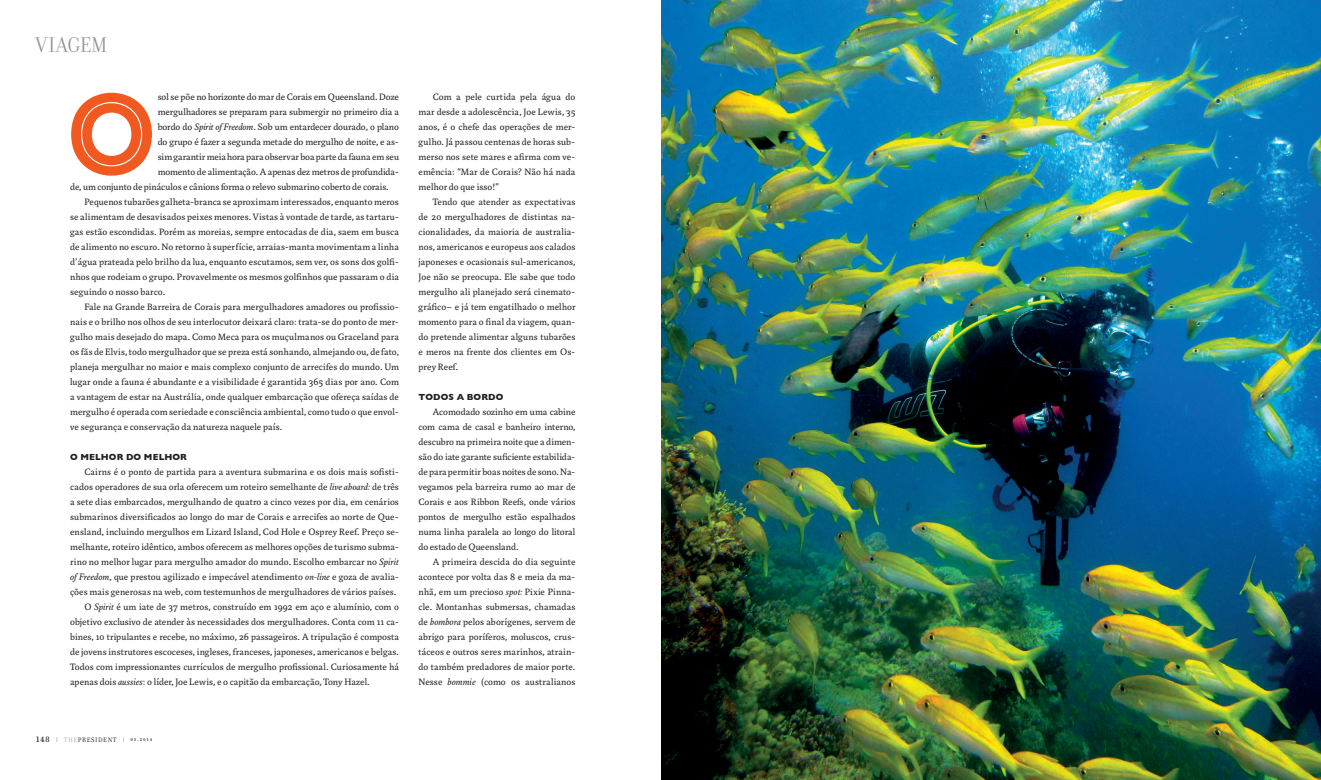
<style>
.page{position:relative;width:1321px;height:780px;background:#fff}
.page>*{position:absolute;margin:0;border:0;box-sizing:border-box;transform-origin:0 0}
.t1{font:23px "Filosofia Grand";letter-spacing:.03em;color:#939598}
.TXT{font:10px/15px "Marat Std";letter-spacing:.005em;color:#231f20;text-align:justify}
.SUB{font:700 9px "Gill Sans";letter-spacing:.01em;color:#231f20}
.t2{font:7px "Filosofia";letter-spacing:.08em;color:#231f20}
.s1{font-style:italic}
.s2{font-family:"Filosofia Small Caps";font-size:13px}
.s3{font-family:"Filosofia Grand Caps"}
.s4{color:#a8a9ad}
.s5{font-family:"Filosofia Small Caps"}
</style>
<div class="page">
<img style="left:661px;top:0;width:660px;height:780px">
<svg style="left:71px;top:92px;width:81px;height:84px"></svg>
<p class="t1" style="left:35px;top:33px;width:73px">VIAGEM</p>
<p class="TXT" style="left:158px;top:89px;width:243px">sol se põe no horizonte do mar de Corais em Queensland. Doze</p>
<p class="TXT" style="left:158px;top:104px;width:243px">mergulhadores se preparam para submergir no primeiro dia a</p>
<p class="TXT" style="left:158px;top:119px;width:243px">bordo do <span class="s1">Spirit of Freedom</span>. Sob um entardecer dourado, o plano</p>
<p class="TXT" style="left:158px;top:134px;width:243px">do grupo é fazer a segunda metade do mergulho de noite, e as-</p>
<p class="TXT" style="left:158px;top:149px;width:243px">sim garantir meia hora para observar boa parte da fauna em seu</p>
<p class="TXT" style="left:158px;top:164px;width:243px">momento de alimentação. A apenas dez metros de profundida-</p>
<p class="TXT" style="left:70px;top:179px;width:320px">de, um conjunto de pináculos e cânions forma o relevo submarino coberto de corais.</p>
<p class="TXT" style="left:70px;top:194px;width:330px;text-indent:14px">Pequenos tubarões galheta-branca se aproximam interessados, enquanto meros se alimentam de desavisados peixes menores. Vistas à vontade de tarde, as tartaru&shy;gas estão escondidas. Porém as moreias, sempre entocadas de dia, saem em busca de alimento no escuro. No retorno à superfície, arraias-manta movimentam a linha d’água prateada pelo brilho da lua, enquanto escutamos, sem ver, os sons dos golfi&shy;nhos que rodeiam o grupo. Provavelmente os mesmos golfinhos que passaram o dia seguindo o nosso barco.</p>
<p class="TXT" style="left:70px;top:299px;width:330px;text-indent:14px">Fale na Grande Barreira de Corais para mergulhadores amadores ou profissio&shy;nais e o brilho nos olhos de seu interlocutor deixará claro: trata-se do ponto de mer&shy;gulho mais desejado do mapa. Como Meca para os muçulmanos ou Graceland para os fãs de Elvis, todo mergulhador que se preza está sonhando, almejando ou, de fato, planeja mergulhar no maior e mais complexo conjunto de arrecifes do mundo. Um lugar onde a fauna é abundante e a visibilidade é garantida 365 dias por ano. Com a vantagem de estar na Austrália, onde qualquer embarcação que ofereça saídas de mergulho é operada com seriedade e consciência ambiental, como tudo o que envol&shy;ve segurança e conservação da natureza naquele país.</p>
<p class="SUB" style="left:70px;top:452px;width:118px">O MELHOR DO MELHOR</p>
<p class="TXT" style="left:70px;top:464px;width:330px;text-indent:14px">Cairns é o ponto de partida para a aventura submarina e os dois mais sofisti&shy;cados operadores de sua orla oferecem um roteiro semelhante de <span class="s1">live aboard:</span> de três a sete dias embarcados, mergulhando de quatro a cinco vezes por dia, em cenários submarinos diversificados ao longo do mar de Corais e arrecifes ao norte de Que&shy;ensland, incluindo mergulhos em Lizard Island, Cod Hole e Osprey Reef. Preço se&shy;melhante, roteiro idêntico, ambos oferecem as melhores opções de turismo subma&shy;rino no melhor lugar para mergulho amador do mundo. Escolho embarcar no <span class="s1">Spirit of Freedom</span>, que prestou agilizado e impecável atendimento <span class="s1">on-line</span> e goza de avalia&shy;ções mais generosas na web, com testemunhos de mergulhadores de vários países.</p>
<p class="TXT" style="left:70px;top:599px;width:330px;text-indent:14px">O <span class="s1">Spirit</span> é um iate de 37 metros, construído em 1992 em aço e alumínio, com o objetivo exclusivo de atender às necessidades dos mergulhadores. Conta com 11 ca&shy;bines, 10 tripulantes e recebe, no máximo, 26 passageiros. A tripulação é composta de jovens instrutores escoceses, ingleses, franceses, japoneses, americanos e belgas.<br>Todos com impressionantes currículos de mergulho profissional. Curiosamente há apenas dois <span class="s1">aussies</span>: o líder, Joe Lewis, e o capitão da embarcação, Tony Hazel.</p>
<p class="TXT" style="left:419px;top:89px;width:158px;text-indent:14px">Com a pele curtida pela água do mar desde a adolescência, Joe Lewis, 35 anos, é o chefe das operações de mer&shy;gulho. Já passou centenas de horas sub&shy;merso nos sete mares e afirma com ve&shy;emência: “Mar de Corais? Não há nada melhor do que isso!”</p>
<p class="TXT" style="left:419px;top:194px;width:158px;text-indent:14px">Tendo que atender as expectativas de 20 mergulhadores de distintas na&shy;cionalidades, da maioria de australia&shy;nos, americanos e europeus aos calados japoneses e ocasionais sul-americanos, Joe não se preocupa. Ele sabe que todo mergulho ali planejado será cinemato&shy;gráfico– e já tem engatilhado o melhor momento para o final da viagem, quan&shy;do pretende alimentar alguns tubarões e meros na frente dos clientes em Os&shy;prey Reef.</p>
<p class="SUB" style="left:419px;top:392px;width:86px">TODOS A BORDO</p>
<p class="TXT" style="left:419px;top:404px;width:158px;text-indent:14px">Acomodado sozinho em uma cabine com cama de casal e banheiro interno, descubro na primeira noite que a dimen&shy;são do iate garante suficiente estabilida&shy;de para permitir boas noites de sono. Na&shy;vegamos pela barreira rumo ao mar de Corais e aos Ribbon Reefs, onde vários pontos de mergulho estão espalhados numa linha paralela ao longo do litoral do estado de Queensland.</p>
<p class="TXT" style="left:419px;top:554px;width:158px;text-indent:14px">A primeira descida do dia seguinte acontece por volta das 8 e meia da ma&shy;nhã, em um precioso <span class="s1">spot:</span> Pixie Pinna&shy;cle. Montanhas submersas, chamadas de <span class="s1">bombora</span> pelos aborígenes, servem de abrigo para poríferos, moluscos, crus&shy;táceos e outros seres marinhos, atrain&shy;do também predadores de maior porte.<br>Nesse <span class="s1">bommie</span> (como os australianos</p>
<p class="t2" style="left:35px;top:736px;width:118px"><span class="s2">148</span> <span class="s3">|</span> <span class="s4">THE</span>PRESIDENT <span class="s3">|</span> <span class="s5">03.2014</span></p>
</div>
